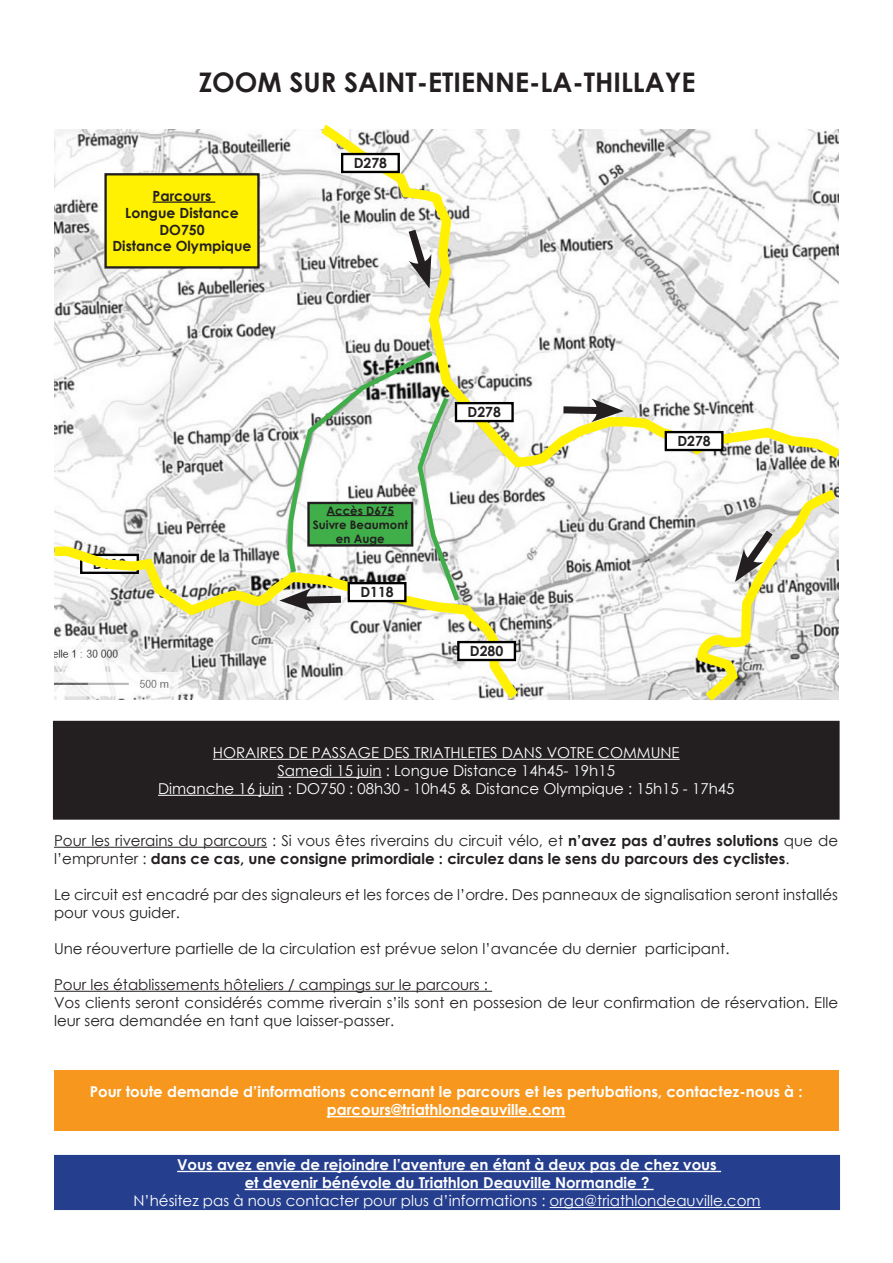
<style>
.page{position:relative;width:893px;height:1263px;background:#fff}
.page>*{position:absolute;margin:0;border:0;box-sizing:border-box;transform-origin:0 0}
.t1{font:700 27px "Century Gothic";color:#231f20}
.t2{font:15px/18px "Century Gothic";color:#231f20}
.t3{font:15px "Century Gothic";color:#fff}
.t4{font:700 15px "Century Gothic";color:#fff}
.t5{font:700 15px/18px "Century Gothic";color:#231f20}
.t6{font:700 14.1px/16.8px "Century Gothic";color:#231f20;text-align:center}
.t7{font:700 11.7px/14.1px "Century Gothic";color:#231f20;text-align:center}
.s1{font-weight:400}
</style>
<div class="page">
<hr style="left:54px;top:847px;width:213px;height:1px;background:#231f20">
<hr style="left:54px;top:991px;width:438px;height:1px;background:#231f20">
<div style="left:54px;top:721px;width:785px;height:98px;background:#231f20"></div>
<hr style="left:213px;top:759px;width:467px;height:1px;background:#fff">
<hr style="left:277px;top:777px;width:105px;height:1px;background:#fff">
<hr style="left:158px;top:795px;width:126px;height:1px;background:#fff">
<div style="left:53px;top:721px;width:787px;height:99px;border:2px solid #231f20"></div>
<div style="left:55px;top:1156px;width:784px;height:53px;background:#253f8e"></div>
<hr style="left:177px;top:1171px;width:544px;height:1px;background:#fff">
<hr style="left:245px;top:1189px;width:409px;height:1px;background:#fff">
<div style="left:54px;top:1155px;width:786px;height:55px;border:2px solid #253f8e"></div>
<div style="left:54px;top:1070px;width:784px;height:61px;background:#f7971d"></div>
<hr style="left:327px;top:1116px;width:238px;height:1px;background:#fff">
<img style="left:55px;top:129px;width:783px;height:570px">
<svg style="left:688px;top:485px;width:150px;height:216px"></svg>
<div style="left:106px;top:174px;width:152px;height:93px;background:#fff101"></div>
<hr style="left:153px;top:201px;width:62px;height:2px;background:#231f20">
<div style="left:104px;top:173px;width:156px;height:96px;border:2px solid #231f20"></div>
<svg style="left:55px;top:542px;width:473px;height:158px"></svg>
<div style="left:458px;top:642px;width:57px;height:18px;background:#fff"></div>
<div style="left:457px;top:641px;width:59px;height:20px;border:2px solid #000"></div>
<svg style="left:314px;top:124px;width:524px;height:348px"></svg>
<div style="left:342px;top:154px;width:57px;height:18px;background:#fff"></div>
<div style="left:341px;top:153px;width:59px;height:20px;border:2px solid #000"></div>
<div style="left:666px;top:432px;width:56px;height:18px;background:#fff"></div>
<div style="left:665px;top:431px;width:59px;height:20px;border:2px solid #000"></div>
<div style="left:456px;top:403px;width:57px;height:18px;background:#fff"></div>
<div style="left:455px;top:402px;width:59px;height:20px;border:2px solid #000"></div>
<svg style="left:279px;top:347px;width:184px;height:265px"></svg>
<div style="left:308px;top:503px;width:104px;height:42px;background:#40ae49"></div>
<hr style="left:327px;top:515px;width:67px;height:1px;background:#231f20">
<div style="left:307px;top:502px;width:106px;height:45px;border:2px solid #231f20"></div>
<p class="t1" style="left:199px;top:61px;width:498px">ZOOM SUR SAINT-ETIENNE-LA-THILLAYE</p>
<p class="t6" style="left:112px;top:187px;width:141px">Parcours<br>Longue Distance<br>DO750<br>Distance Olympique</p>
<p class="t6" style="left:93px;top:555px;width:35px">D118</p>
<p class="t6" style="left:354px;top:154px;width:35px">D278</p>
<p class="t7" style="left:313px;top:503px;width:97px">Accès D675<br>Suivre Beaumont en Auge</p>
<p class="t6" style="left:360px;top:583px;width:35px">D118</p>
<p class="t6" style="left:468px;top:403px;width:35px">D278</p>
<p class="t6" style="left:470px;top:642px;width:35px">D280</p>
<p class="t6" style="left:677px;top:432px;width:35px">D278</p>
<p class="t3" style="left:213px;top:742px;width:468px">HORAIRES DE PASSAGE DES TRIATHLETES DANS VOTRE COMMUNE</p>
<p class="t3" style="left:277px;top:760px;width:339px">Samedi 15 juin : Longue Distance 14h45- 19h15</p>
<p class="t3" style="left:158px;top:778px;width:578px">Dimanche 16 juin : DO750 : 08h30 - 10h45 &amp; Distance Olympique : 15h15 - 17h45</p>
<p class="t5" style="left:54px;top:831px;width:786px"><span class="s1">Pour les riverains du parcours : Si vous êtes riverains du circuit vélo, et</span> n’avez pas d’autres solutions <span class="s1">que de l’emprunter :</span> dans ce cas, une consigne primordiale : circulez dans le sens du parcours des cyclistes<span class="s1">.</span></p>
<p class="t2" style="left:54px;top:885px;width:786px">Le circuit est encadré par des signaleurs et les forces de l’ordre. Des panneaux de signalisation seront installés pour vous guider.</p>
<p class="t2" style="left:54px;top:939px;width:677px">Une réouverture partielle de la circulation est prévue selon l’avancée du dernier participant.</p>
<p class="t2" style="left:54px;top:975px;width:435px">Pour les établissements hôteliers / campings sur le parcours :</p>
<p class="t2" style="left:54px;top:993px;width:786px">Vos clients seront considérés comme riverain s’ils sont en possesion de leur confirmation de réservation. Elle leur sera demandée en tant que laisser-passer.</p>
<p class="t4" style="left:90px;top:1080px;width:714px">Pour toute demande d’informations concernant le parcours et les pertubations, contactez-nous à :</p>
<p class="t4" style="left:327px;top:1098px;width:240px">parcours@triathlondeauville.com</p>
<p class="t4" style="left:177px;top:1153px;width:541px">Vous avez envie de rejoindre l’aventure en étant à deux pas de chez vous</p>
<p class="t4" style="left:245px;top:1171px;width:406px">et devenir bénévole du Triathlon Deauville Normandie ?</p>
<p class="t3" style="left:133px;top:1190px;width:629px">N’hésitez pas à nous contacter pour plus d’informations : orga@triathlondeauville.com</p>
</div>
